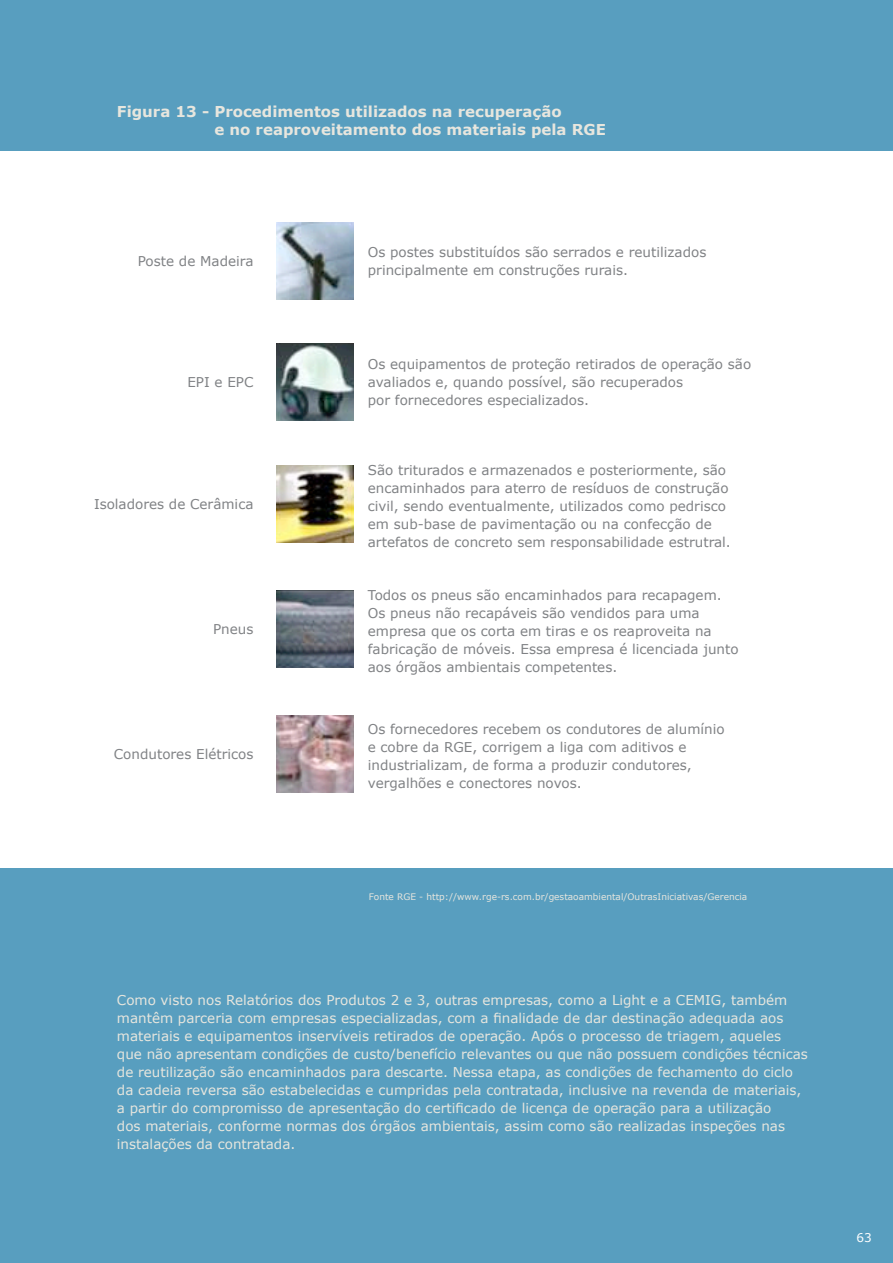
<style>
.page{position:relative;width:893px;height:1263px;background:#589ebf}
.page>*{position:absolute;margin:0;border:0;box-sizing:border-box;transform-origin:0 0}
.t1{font:700 15px/18px "Verdana";color:#e7e6de}
.t2{font:13.5px/18px "Verdana";color:#808285}
.t3{font:13.5px/18px "Verdana";color:#e7e6de}
.t4{font:12px "Verdana";color:#fff}
.t5{font:9px "Verdana";color:#e7e6de}
</style>
<div class="page">
<div style="left:0;top:151px;width:893px;height:716px;background:#fff"></div>
<img style="left:276px;top:222px;width:77px;height:77px">
<img style="left:276px;top:344px;width:77px;height:77px">
<img style="left:276px;top:465px;width:77px;height:77px">
<img style="left:276px;top:590px;width:77px;height:77px">
<img style="left:276px;top:715px;width:77px;height:78px">
<p class="t1" style="left:214px;top:102px;width:393px;text-indent:-97px">Figura 13 - Procedimentos utilizados na recuperação<br>e no reaproveitamento dos materiais pela RGE</p>
<p class="t2" style="left:138px;top:252px;width:117px">Poste de Madeira</p>
<p class="t2" style="left:368px;top:243px;width:340px">Os postes substituídos são serrados e reutilizados principalmente em construções rurais.</p>
<p class="t2" style="left:187px;top:374px;width:68px">EPI e EPC</p>
<p class="t2" style="left:94px;top:495px;width:161px">Isoladores de Cerâmica</p>
<p class="t2" style="left:213px;top:620px;width:42px">Pneus</p>
<p class="t2" style="left:114px;top:745px;width:141px">Condutores Elétricos</p>
<p class="t2" style="left:368px;top:356px;width:385px">Os equipamentos de proteção retirados de operação são avaliados e, quando possível, são recuperados<br>por fornecedores especializados.</p>
<p class="t2" style="left:368px;top:461px;width:365px">São triturados e armazenados e posteriormente, são encaminhados para aterro de resíduos de construção civil, sendo eventualmente, utilizados como pedrisco em sub-base de pavimentação ou na confecção de artefatos de concreto sem responsabilidade estrutral.</p>
<p class="t2" style="left:368px;top:586px;width:372px">Todos os pneus são encaminhados para recapagem.<br>Os pneus não recapáveis são vendidos para uma empresa que os corta em tiras e os reaproveita na fabricação de móveis. Essa empresa é licenciada junto aos órgãos ambientais competentes.</p>
<p class="t2" style="left:368px;top:720px;width:358px">Os fornecedores recebem os condutores de alumínio e cobre da RGE, corrigem a liga com aditivos e industrializam, de forma a produzir condutores, vergalhões e conectores novos.</p>
<p class="t5" style="left:369px;top:890px;width:380px">Fonte RGE - http://www.rge-rs.com.br/gestaoambiental/OutrasIniciativas/Gerencia</p>
<p class="t3" style="left:117px;top:992px;width:692px">Como visto nos Relatórios dos Produtos 2 e 3, outras empresas, como a Light e a CEMIG, também mantêm parceria com empresas especializadas, com a finalidade de dar destinação adequada aos materiais e equipamentos inservíveis retirados de operação. Após o processo de triagem, aqueles que não apresentam condições de custo/benefício relevantes ou que não possuem condições técnicas de reutilização são encaminhados para descarte. Nessa etapa, as condições de fechamento do ciclo da cadeia reversa são estabelecidas e cumpridas pela contratada, inclusive na revenda de materiais, a partir do compromisso de apresentação do certificado de licença de operação para a utilização<br>dos materiais, conforme normas dos órgãos ambientais, assim como são realizadas inspeções nas instalações da contratada.</p>
<p class="t4" style="left:856px;top:1230px;width:17px">63</p>
</div>
